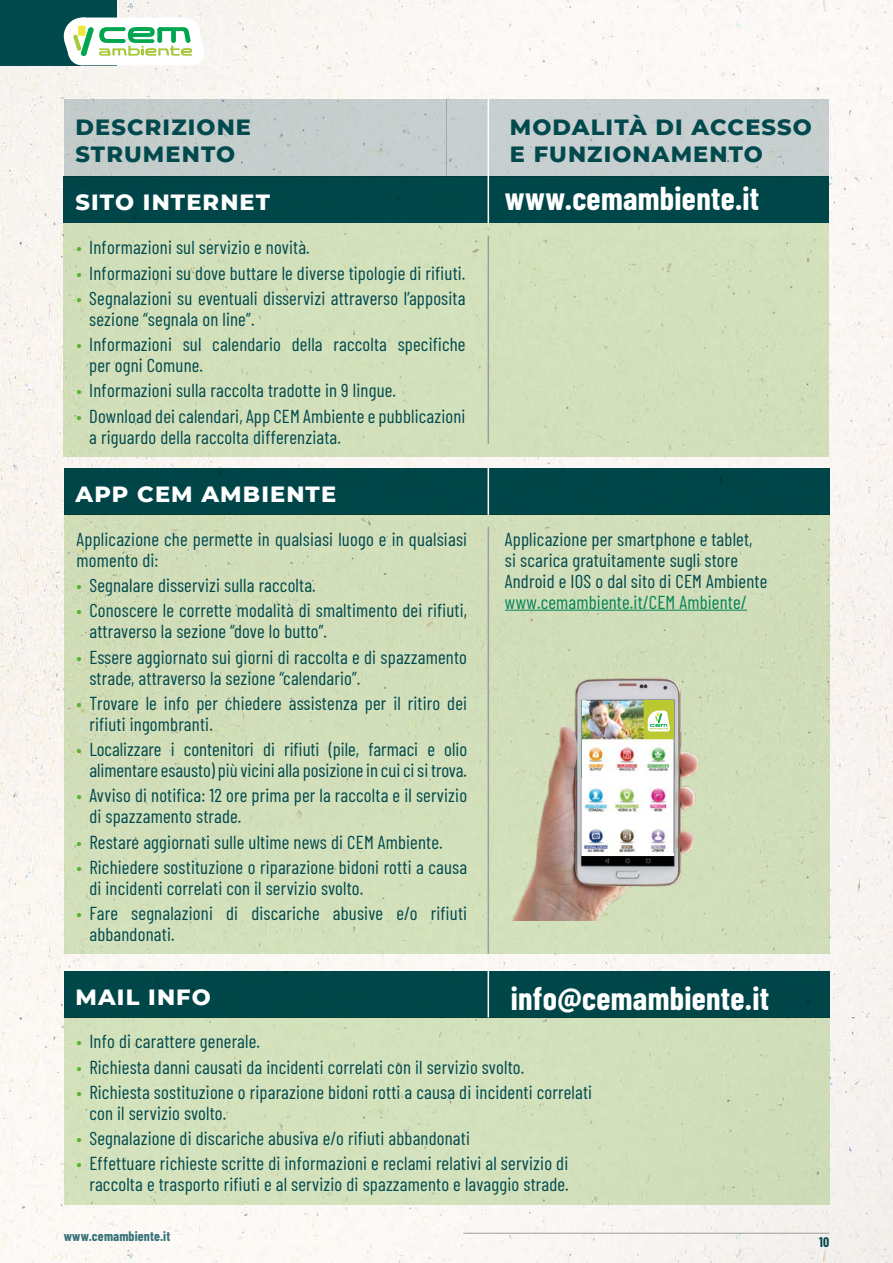
<style>
.page{position:relative;width:893px;height:1263px;background:#faf6f2}
.page>*{position:absolute;margin:0;border:0;box-sizing:border-box;transform-origin:0 0}
.t1{font:700 32.25px "Barlow Condensed";letter-spacing:.01em;color:#fff}
.t2{font:800 22.5px/27px "Montserrat";letter-spacing:.05em;color:#00494d}
.t3{font:800 22.5px "Montserrat";letter-spacing:.05em;color:#fff}
.t4{font:18.75px/21px "Barlow Condensed";letter-spacing:.01em;color:#00494d}
.t5{font:18.75px "Barlow Condensed";letter-spacing:.01em;color:#008458}
.t6{font:700 13.5px "Barlow Condensed";letter-spacing:.01em;color:#377277}
.t7{font:700 13.5px "Barlow Condensed";color:#00494d}
.s1{font-size:18px;color:#5ab031}
</style>
<div class="page">
<div style="left:0;top:0;width:117px;height:65px;background:#00494d"></div>
<svg style="left:64px;top:18px;width:140px;height:47px"></svg>
<hr style="left:463px;top:1233px;width:366px;height:1px;background:#9d9d9c">
<div style="left:64px;top:223px;width:765px;height:233px;background:#d3e0bb"></div>
<div style="left:64px;top:514px;width:765px;height:440px;background:#d2dfba"></div>
<div style="left:64px;top:1017px;width:765px;height:187px;background:#d3e1bc"></div>
<div style="left:64px;top:99px;width:382px;height:77px;background:#c6cecc"></div>
<div style="left:64px;top:176px;width:765px;height:47px;background:#00494d"></div>
<div style="left:64px;top:468px;width:765px;height:47px;background:#00494d"></div>
<div style="left:64px;top:971px;width:765px;height:46px;background:#00494d"></div>
<div style="left:446px;top:99px;width:383px;height:77px;background:#c8cfd0"></div>
<hr style="left:488px;top:236px;width:1px;height:208px;background:#9d9d9c">
<hr style="left:488px;top:527px;width:1px;height:427px;background:#9d9d9c">
<hr style="left:488px;top:99px;width:1px;height:124px;background:#fff">
<hr style="left:488px;top:468px;width:1px;height:47px;background:#fff">
<hr style="left:488px;top:971px;width:1px;height:46px;background:#fff">
<hr style="left:505px;top:610px;width:242px;height:1px;background:#008458">
<img style="left:510px;top:674px;width:192px;height:246px">
<img style="left:582px;top:701px;width:91px;height:154px">
<div style="left:644px;top:701px;width:29px;height:38px;background:#bcc832"></div>
<svg style="left:582px;top:701px;width:11px;height:4px"></svg>
<svg style="left:648px;top:710px;width:22px;height:21px"></svg>
<p class="t2" style="left:75px;top:112px;width:177px">DESCRIZIONE<br>STRUMENTO</p>
<p class="t3" style="left:75px;top:185px;width:196px">SITO INTERNET</p>
<p class="t4" style="left:77px;top:236px;width:235px"><span class="s1">•</span> Informazioni sul servizio e novità.</p>
<p class="t4" style="left:77px;top:261px;width:390px"><span class="s1">•</span> Informazioni su dove buttare le diverse tipologie di rifiuti.</p>
<p class="t4" style="left:89px;top:286px;width:378px;text-indent:-13px"><span class="s1">•</span> Segnalazioni su eventuali disservizi attraverso l’apposita sezione “segnala on line”.</p>
<p class="t4" style="left:89px;top:333px;width:378px;text-indent:-13px"><span class="s1">•</span> Informazioni sul calendario della raccolta specifiche per ogni Comune.</p>
<p class="t4" style="left:77px;top:379px;width:321px"><span class="s1">•</span> Informazioni sulla raccolta tradotte in 9 lingue.</p>
<p class="t4" style="left:89px;top:404px;width:378px;text-indent:-13px"><span class="s1">•</span> Download dei calendari, App CEM Ambiente e pubblicazioni a riguardo della raccolta differenziata.</p>
<p class="t3" style="left:76px;top:478px;width:262px">APP CEM AMBIENTE</p>
<p class="t4" style="left:77px;top:527px;width:392px">Applicazione che permette in qualsiasi luogo e in qualsiasi momento di:</p>
<p class="t4" style="left:77px;top:573px;width:241px"><span class="s1">•</span> Segnalare disservizi sulla raccolta.</p>
<p class="t4" style="left:89px;top:599px;width:379px;text-indent:-13px"><span class="s1">•</span> Conoscere le corrette modalità di smaltimento dei rifiuti, attraverso la sezione “dove lo butto”.</p>
<p class="t4" style="left:89px;top:645px;width:379px;text-indent:-13px"><span class="s1">•</span> Essere aggiornato sui giorni di raccolta e di spazzamento strade, attraverso la sezione “calendario”.</p>
<p class="t4" style="left:89px;top:691px;width:379px;text-indent:-13px"><span class="s1">•</span> Trovare le info per chiedere assistenza per il ritiro dei rifiuti ingombranti.</p>
<p class="t4" style="left:77px;top:737px;width:392px;text-align:right"><span class="s1">•</span> Localizzare i contenitori di rifiuti (pile, farmaci e olio alimentare esausto) più vicini alla posizione in cui ci si trova.</p>
<p class="t4" style="left:89px;top:784px;width:379px;text-indent:-13px"><span class="s1">•</span> Avviso di notifica: 12 ore prima per la raccolta e il servizio di spazzamento strade.</p>
<p class="t4" style="left:77px;top:830px;width:368px"><span class="s1">•</span> Restare aggiornati sulle ultime news di CEM Ambiente.</p>
<p class="t4" style="left:89px;top:855px;width:379px;text-indent:-13px"><span class="s1">•</span> Richiedere sostituzione o riparazione bidoni rotti a causa di incidenti correlati con il servizio svolto.</p>
<p class="t4" style="left:89px;top:901px;width:379px;text-indent:-13px"><span class="s1">•</span> Fare segnalazioni di discariche abusive e/o rifiuti abbandonati.</p>
<p class="t3" style="left:76px;top:980px;width:137px">MAIL INFO</p>
<p class="t2" style="left:510px;top:112px;width:304px">MODALITÀ DI ACCESSO<br>E FUNZIONAMENTO</p>
<h1 class="t1" style="left:505px;top:175px;width:256px">www.cemambiente.it</h1>
<p class="t4" style="left:505px;top:527px;width:264px">Applicazione per smartphone e tablet, si scarica gratuitamente sugli store<br>Android e IOS o dal sito di CEM Ambiente</p>
<p class="t5" style="left:505px;top:589px;width:244px">www.cemambiente.it/CEM Ambiente/</p>
<h1 class="t1" style="left:511px;top:976px;width:260px">info@cemambiente.it</h1>
<p class="t4" style="left:77px;top:1030px;width:185px"><span class="s1">•</span> Info di carattere generale.</p>
<p class="t4" style="left:77px;top:1055px;width:449px"><span class="s1">•</span> Richiesta danni causati da incidenti correlati con il servizio svolto.</p>
<p class="t4" style="left:89px;top:1080px;width:504px;text-indent:-13px"><span class="s1">•</span> Richiesta sostituzione o riparazione bidoni rotti a causa di incidenti correlati con il servizio svolto.</p>
<p class="t4" style="left:77px;top:1126px;width:395px"><span class="s1">•</span> Segnalazione di discariche abusiva e/o rifiuti abbandonati</p>
<p class="t4" style="left:77px;top:1152px;width:494px;text-align:right"><span class="s1">•</span> Effettuare richieste scritte di informazioni e reclami relativi al servizio di raccolta e trasporto rifiuti e al servizio di spazzamento e lavaggio strade.</p>
<p class="t6" style="left:64px;top:1226px;width:108px">www.cemambiente.it</p>
<p class="t7" style="left:819px;top:1232px;width:12px">10</p>
</div>
